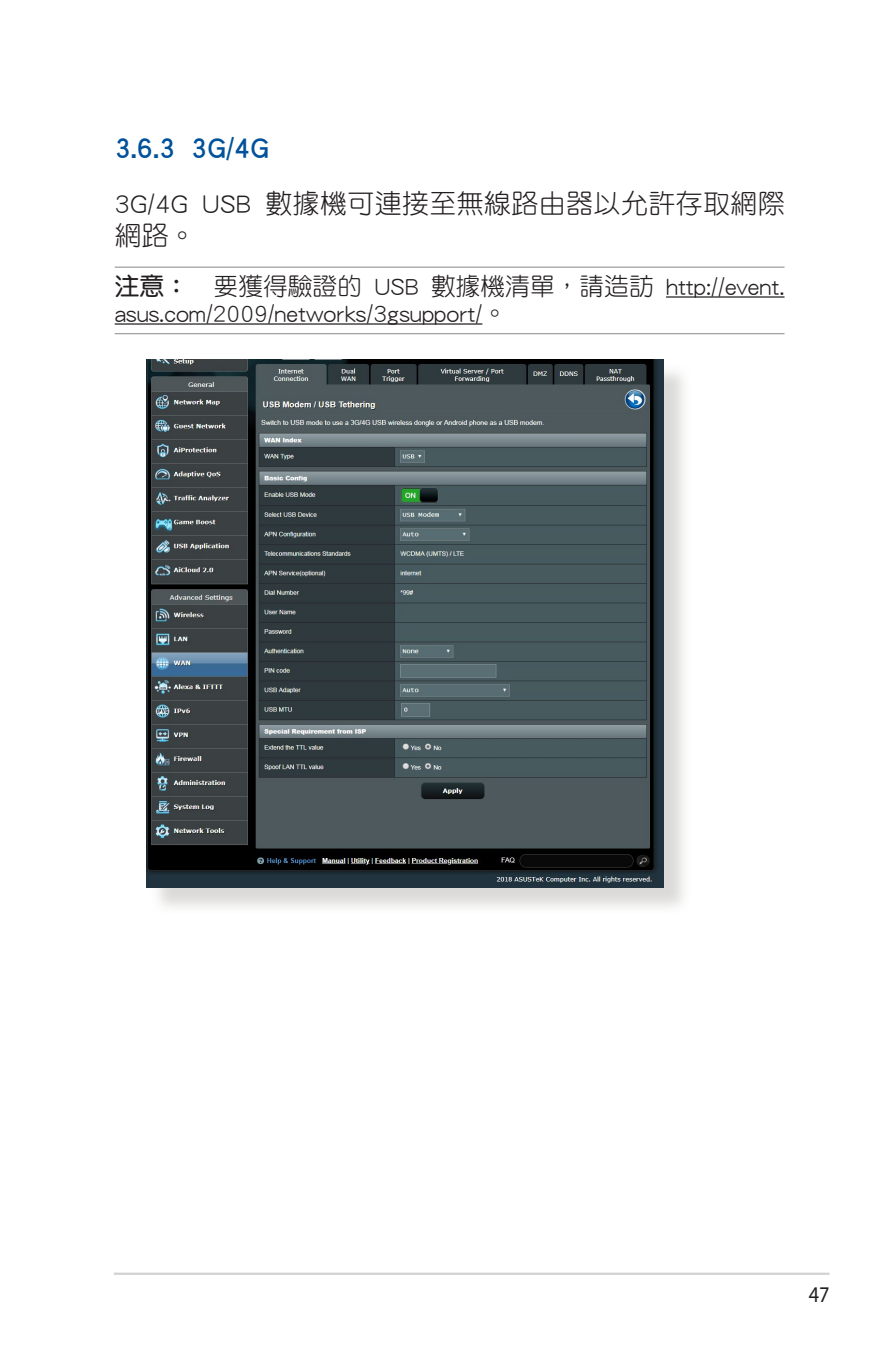
<style>
.page{position:relative;width:893px;height:1346px;background:#fff}
.page>*{position:absolute;margin:0;border:0;box-sizing:border-box;transform-origin:0 0}
.t1{font:29.25px "DF Hei Std W7";color:#01529a}
.t2{font:27px/32.4px "DF Yuan Std W3";letter-spacing:.015em;color:#231f20}
.t3{font:24.75px/27px "DF Yuan Std W3";color:#231f20}
.t4{font:22.5px "Myriad";color:#231f20;scale:.9 1}
.s1{font-family:"DF Yuan Std W7"}
</style>
<div class="page">
<hr style="left:114px;top:1272px;width:715px;height:3px;background:#d1d2d4">
<hr style="left:115px;top:267px;width:669px;height:1px;background:#939598">
<hr style="left:666px;top:296px;width:118px;height:2px;background:#231f20">
<hr style="left:115px;top:333px;width:669px;height:1px;background:#939598">
<hr style="left:115px;top:323px;width:367px;height:2px;background:#231f20">
<div style="left:151px;top:363px;width:541px;height:553px;background:#cfcecb;opacity:.75"></div>
<img style="left:147px;top:360px;width:517px;height:527px">
<p class="t1" style="left:115px;top:132px;width:156px">3.6.3 3G/4G</p>
<p class="t2" style="left:115px;top:186px;width:671px">3G/4G USB 數據機可連接至無線路由器以允許存取網際網路。</p>
<p class="t3" style="left:115px;top:272px;width:671px"><span class="s1">注意：</span> 要獲得驗證的 USB 數據機清單，請造訪 http://event. asus.com/2009/networks/3gsupport/。</p>
<p class="t4" style="left:809px;top:1283px;width:25px">47</p>
</div>
